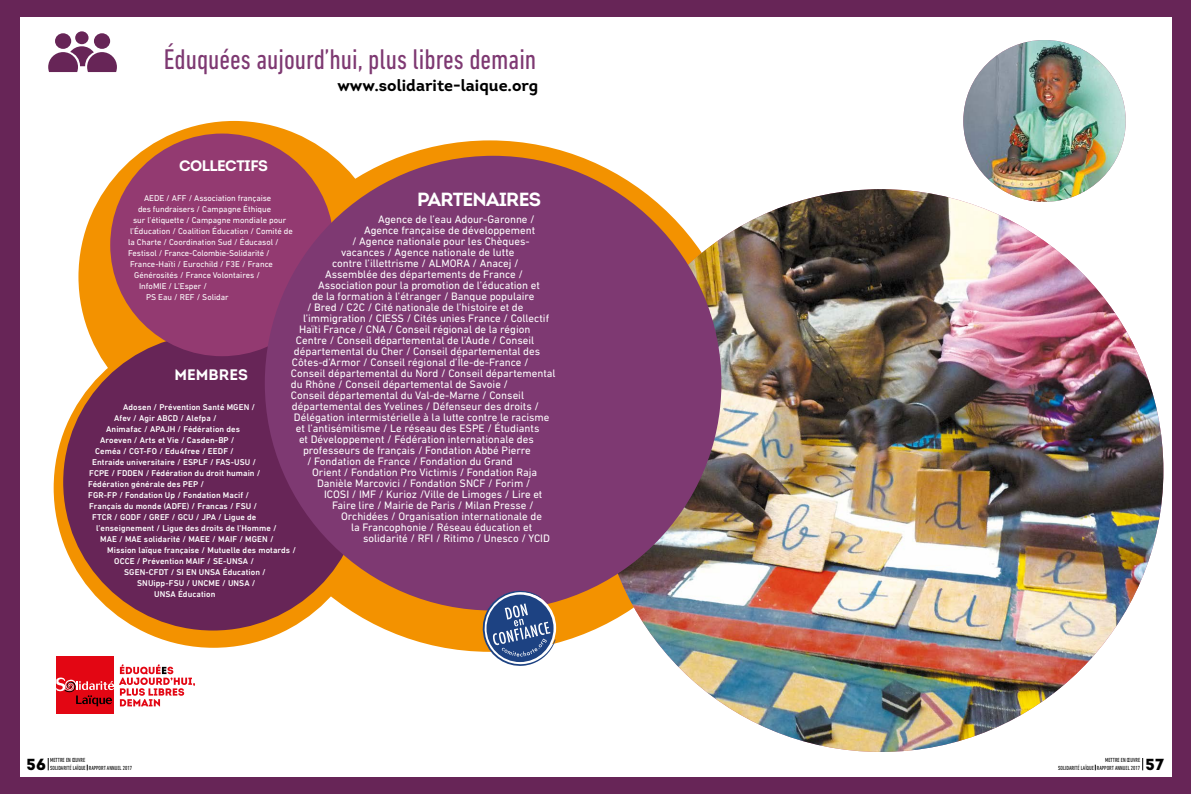
<style>
.page{position:relative;width:1191px;height:794px;background:#672557}
.page>*{position:absolute;margin:0;border:0;box-sizing:border-box;transform-origin:0 0}
.t1{font:condensed 29px "DIN Next LT Pro";color:#7e3972}
.t2{font:700 19px "Intro";letter-spacing:-.04em;color:#fff}
.t3{font:700 16.3px "Intro";color:#000}
.t4{font:900 16px "Intro";color:#000}
.t5{font:700 15.2px "Intro";letter-spacing:-.03em;color:#fff}
.t6{font:700 15.2px "Intro";color:#fff}
.t7{font:11px "DIN Next LT Pro";color:#fff}
.t8{font:500 8.6px "DIN Next LT Pro";letter-spacing:.01em;color:#fff}
.t9{font:8.6px "DIN Next LT Pro";color:#fff}
.t10{font:condensed 6px/7.2px "DIN Next LT Pro";color:#000}
</style>
<div class="page">
<div style="left:20px;top:17px;width:1151px;height:760px;background:#fff"></div>
<div style="left:234px;top:140px;width:511px;height:512px;background:#f39200;border-radius:50%"></div>
<img style="left:598px;top:189px;width:565px;height:563px">
<img style="left:963px;top:40px;width:162px;height:162px">
<div style="left:78px;top:121px;width:312px;height:311px;background:#f39200;border-radius:50%"></div>
<div style="left:54px;top:328px;width:319px;height:320px;background:#f39200;border-radius:50%"></div>
<svg style="left:48px;top:33px;width:69px;height:39px"></svg>
<div style="left:75px;top:31px;width:14px;height:13px;background:#672557;border-radius:50%"></div>
<div style="left:63px;top:334px;width:300px;height:296px;background:#672557;border-radius:50%"></div>
<div style="left:110px;top:134px;width:224px;height:222px;background:#933a71;border-radius:50%"></div>
<div style="left:265px;top:156px;width:456px;height:454px;background:#7e3972;border-radius:50%"></div>
<div style="left:56px;top:657px;width:58px;height:57px;background:#e30613"></div>
<svg style="left:56px;top:664px;width:139px;height:42px"></svg>
<svg style="left:483px;top:591px;width:72px;height:75px"></svg>
<svg style="left:48px;top:758px;width:1px;height:12px"></svg>
<svg style="left:1142px;top:758px;width:1px;height:12px"></svg>
<h1 class="t1" style="left:164px;top:43px;width:374px">Éduquées aujourd’hui, plus libres demain</h1>
<h3 class="t3" style="left:337px;top:75px;width:202px">www.solidarite-laique.org</h3>
<h3 class="t5" style="left:179px;top:156px;width:91px">COLLECTIFS</h3>
<p class="t9" style="left:144px;top:193px;width:129px">AEDE / AFF / Association française</p>
<p class="t9" style="left:138px;top:204px;width:135px">des fundraisers / Campagne Éthique</p>
<p class="t9" style="left:133px;top:215px;width:155px">sur l’étiquette / Campagne mondiale pour</p>
<p class="t9" style="left:130px;top:226px;width:164px">l’Éducation / Coalition Éducation / Comité de</p>
<p class="t9" style="left:128px;top:237px;width:152px">la Charte / Coordination Sud / Éducasol /</p>
<p class="t9" style="left:128px;top:248px;width:143px">Festisol / France-Colombie-Solidarité /</p>
<p class="t9" style="left:130px;top:259px;width:144px">France-Haïti / Eurochild / F3E / France</p>
<p class="t9" style="left:134px;top:270px;width:127px">Générosités / France Volontaires /</p>
<p class="t9" style="left:139px;top:281px;width:69px">InfoMIE / L’Esper /</p>
<p class="t9" style="left:146px;top:292px;width:84px">PS Eau / REF / Solidar</p>
<h2 class="t2" style="left:417px;top:187px;width:126px">PARTENAIRES</h2>
<p class="t7" style="left:378px;top:213px;width:158px">Agence de l’eau Adour-Garonne /</p>
<p class="t7" style="left:364px;top:224px;width:173px">Agence française de développement</p>
<p class="t7" style="left:352px;top:235px;width:179px">/ Agence nationale pour les Chèques-</p>
<p class="t7" style="left:341px;top:246px;width:175px">vacances / Agence nationale de lutte</p>
<p class="t7" style="left:332px;top:257px;width:188px">contre l’illettrisme / ALMORA / Anacej /</p>
<p class="t7" style="left:325px;top:268px;width:199px">Assemblée des départements de France /</p>
<p class="t7" style="left:318px;top:279px;width:223px">Association pour la promotion de l’éducation et</p>
<p class="t7" style="left:312px;top:290px;width:224px">de la formation à l’étranger / Banque populaire</p>
<p class="t7" style="left:307px;top:301px;width:218px">/ Bred / C2C / Cité nationale de l’histoire et de</p>
<p class="t7" style="left:303px;top:312px;width:248px">l’immigration / CIESS / Cités unies France / Collectif</p>
<p class="t7" style="left:299px;top:323px;width:233px">Haïti France / CNA / Conseil régional de la région</p>
<p class="t7" style="left:296px;top:334px;width:240px">Centre / Conseil départemental de l’Aude / Conseil</p>
<p class="t7" style="left:294px;top:345px;width:248px">départemental du Cher / Conseil départemental des</p>
<p class="t7" style="left:292px;top:356px;width:238px">Côtes-d’Armor / Conseil régional d’Île-de-France /</p>
<p class="t7" style="left:291px;top:367px;width:266px">Conseil départemental du Nord / Conseil départemental</p>
<p class="t7" style="left:291px;top:378px;width:219px">du Rhône / Conseil départemental de Savoie /</p>
<p class="t7" style="left:291px;top:389px;width:235px">Conseil départemental du Val-de-Marne / Conseil</p>
<p class="t7" style="left:292px;top:400px;width:248px">départemental des Yvelines / Défenseur des droits /</p>
<p class="t7" style="left:294px;top:411px;width:257px">Délégation intermistérielle à la lutte contre le racisme</p>
<p class="t7" style="left:296px;top:422px;width:245px">et l’antisémitisme / Le réseau des ESPE / Étudiants</p>
<p class="t7" style="left:299px;top:433px;width:236px">et Développement / Fédération internationale des</p>
<p class="t7" style="left:303px;top:444px;width:229px">professeurs de français / Fondation Abbé Pierre</p>
<p class="t7" style="left:307px;top:455px;width:207px">/ Fondation de France / Fondation du Grand</p>
<p class="t7" style="left:312px;top:466px;width:227px">Orient / Fondation Pro Victimis / Fondation Raja</p>
<p class="t7" style="left:317px;top:477px;width:215px">Danièle Marcovici / Fondation SNCF / Forim /</p>
<p class="t7" style="left:324px;top:488px;width:220px">ICOSI / IMF / Kurioz /Ville de Limoges / Lire et</p>
<p class="t7" style="left:332px;top:499px;width:203px">Faire lire / Mairie de Paris / Milan Presse /</p>
<p class="t7" style="left:341px;top:510px;width:202px">Orchidées / Organisation internationale de</p>
<p class="t7" style="left:351px;top:521px;width:183px">la Francophonie / Réseau éducation et</p>
<p class="t7" style="left:363px;top:532px;width:188px">solidarité / RFI / Ritimo / Unesco / YCID</p>
<h3 class="t6" style="left:175px;top:365px;width:75px">MEMBRES</h3>
<p class="t8" style="left:123px;top:402px;width:133px">Adosen / Prévention Santé MGEN /</p>
<p class="t8" style="left:114px;top:413px;width:104px">Afev / Agir ABCD / Alefpa /</p>
<p class="t8" style="left:106px;top:424px;width:135px">Animafac / APAJH / Fédération des</p>
<p class="t8" style="left:100px;top:435px;width:136px">Aroeven / Arts et Vie / Casden-BP /</p>
<p class="t8" style="left:95px;top:446px;width:140px">Ceméa / CGT-FO / Edu4free / EEDF /</p>
<p class="t8" style="left:92px;top:457px;width:166px">Entraide universitaire / ESPLF / FAS-USU /</p>
<p class="t8" style="left:89px;top:468px;width:173px">FCPE / FDDEN / Fédération du droit humain /</p>
<p class="t8" style="left:88px;top:479px;width:117px">Fédération générale des PEP /</p>
<p class="t8" style="left:88px;top:490px;width:162px">FGR-FP / Fondation Up / Fondation Macif /</p>
<p class="t8" style="left:89px;top:501px;width:169px">Français du monde (ADFE) / Francas / FSU /</p>
<p class="t8" style="left:92px;top:512px;width:166px">FTCR / GODF / GREF / GCU / JPA / Ligue de</p>
<p class="t8" style="left:96px;top:523px;width:182px">l’enseignement / Ligue des droits de l’Homme /</p>
<p class="t8" style="left:100px;top:534px;width:175px">MAE / MAE solidarité / MAEE / MAIF / MGEN /</p>
<p class="t8" style="left:107px;top:545px;width:190px">Mission laïque française / Mutuelle des motards /</p>
<p class="t8" style="left:114px;top:556px;width:141px">OCCE / Prévention MAIF / SE-UNSA /</p>
<p class="t8" style="left:124px;top:567px;width:143px">SGEN-CFDT / SI EN UNSA Éducation /</p>
<p class="t8" style="left:137px;top:578px;width:120px">SNUipp-FSU / UNCME / UNSA /</p>
<p class="t8" style="left:154px;top:589px;width:63px">UNSA Éducation</p>
<h3 class="t4" style="left:27px;top:753px;width:21px">56</h3>
<p class="t10" style="left:50px;top:756px;width:83px">METTRE EN ŒUVRE<br>SOLIDARITÉ LAÏQUE RAPPORT ANNUEL 2017</p>
<p class="t10" style="left:1058px;top:756px;width:83px;text-align:right">METTRE EN ŒUVRE<br>SOLIDARITÉ LAÏQUE RAPPORT ANNUEL 2017</p>
<h3 class="t4" style="left:1145px;top:753px;width:20px">57</h3>
</div>
